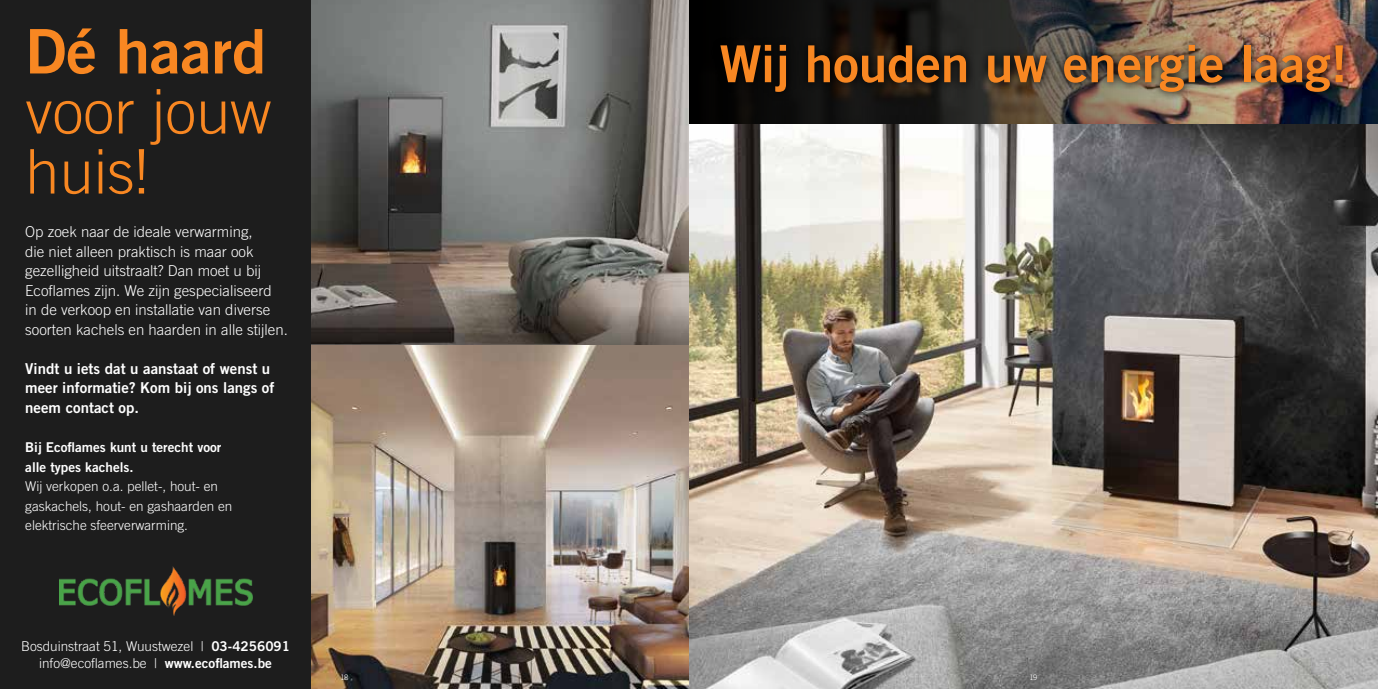
<style>
.page{position:relative;width:1378px;height:689px;background:#fff}
.page>*{position:absolute;margin:0;border:0;box-sizing:border-box;transform-origin:0 0}
.t1{font:300 61.5px/60px "Trade Gothic LT Std";color:#f88722}
.t2{font:61.5px "Trade Gothic LT Std Bd 2";color:#f88722}
.t3{font:51px "Trade Gothic LT Std Bd 2";color:#f88722}
.t4{font:300 15px/19.5px "Trade Gothic LT Std";color:#fff}
.t5{font:15px/19.5px "Trade Gothic LT Std Bd 2";color:#fff}
.t6{font:300 13.5px/19.5px "Trade Gothic LT Std";color:#fff}
.t7{font:13.5px/19.5px "Trade Gothic LT Std Bd 2";color:#fff}
.t8{font:300 7.5px "Trade Gothic LT Std";color:#fff}
.s1{font-family:"Trade Gothic LT Std Bd 2";font-weight:400}
</style>
<div class="page">
<img style="left:311px;top:0;width:1067px;height:689px">
<div style="left:0;top:0;width:311px;height:689px;background:#1d1d1d"></div>
<img style="left:59px;top:566px;width:193px;height:49px">
<img style="left:689px;top:344px;width:1px;height:345px">
<img style="left:689px;top:0;width:1px;height:344px">
<img style="left:689px;top:0;width:689px;height:123px">
<img style="left:711px;top:36px;width:640px;height:65px">
<h1 class="t2" style="left:25px;top:13px;width:242px">Dé haard</h1>
<h1 class="t1" style="left:25px;top:81px;width:248px">voor jouw huis!</h1>
<p class="t4" style="left:25px;top:222px;width:264px">Op zoek naar de ideale verwarming,<br>die niet alleen praktisch is maar ook gezelligheid uitstraalt? Dan moet u bij Ecoflames zijn. We zijn gespecialiseerd<br>in de verkoop en installatie van diverse soorten kachels en haarden in alle stijlen.</p>
<p class="t5" style="left:25px;top:358px;width:251px">Vindt u iets dat u aanstaat of wenst u meer informatie? Kom bij ons langs of neem contact op.</p>
<p class="t7" style="left:25px;top:437px;width:198px">Bij Ecoflames kunt u terecht voor alle types kachels.</p>
<p class="t6" style="left:25px;top:476px;width:209px">Wij verkopen o.a. pellet-, hout- en gaskachels, hout- en gashaarden en elektrische sfeerverwarming.</p>
<p class="t6" style="left:21px;top:637px;width:271px;line-height:17px;text-align:center">Bosduinstraat 51, Wuustwezel | <span class="s1">03-4256091 </span>info@ecoflames.be | <span class="s1">www.ecoflames.be</span></p>
<h2 class="t3" style="left:719px;top:32px;width:630px">Wij houden uw energie laag!</h2>
<p class="t8" style="left:340px;top:672px;width:9px">18</p>
<p class="t8" style="left:1029px;top:672px;width:9px">19</p>
</div>
